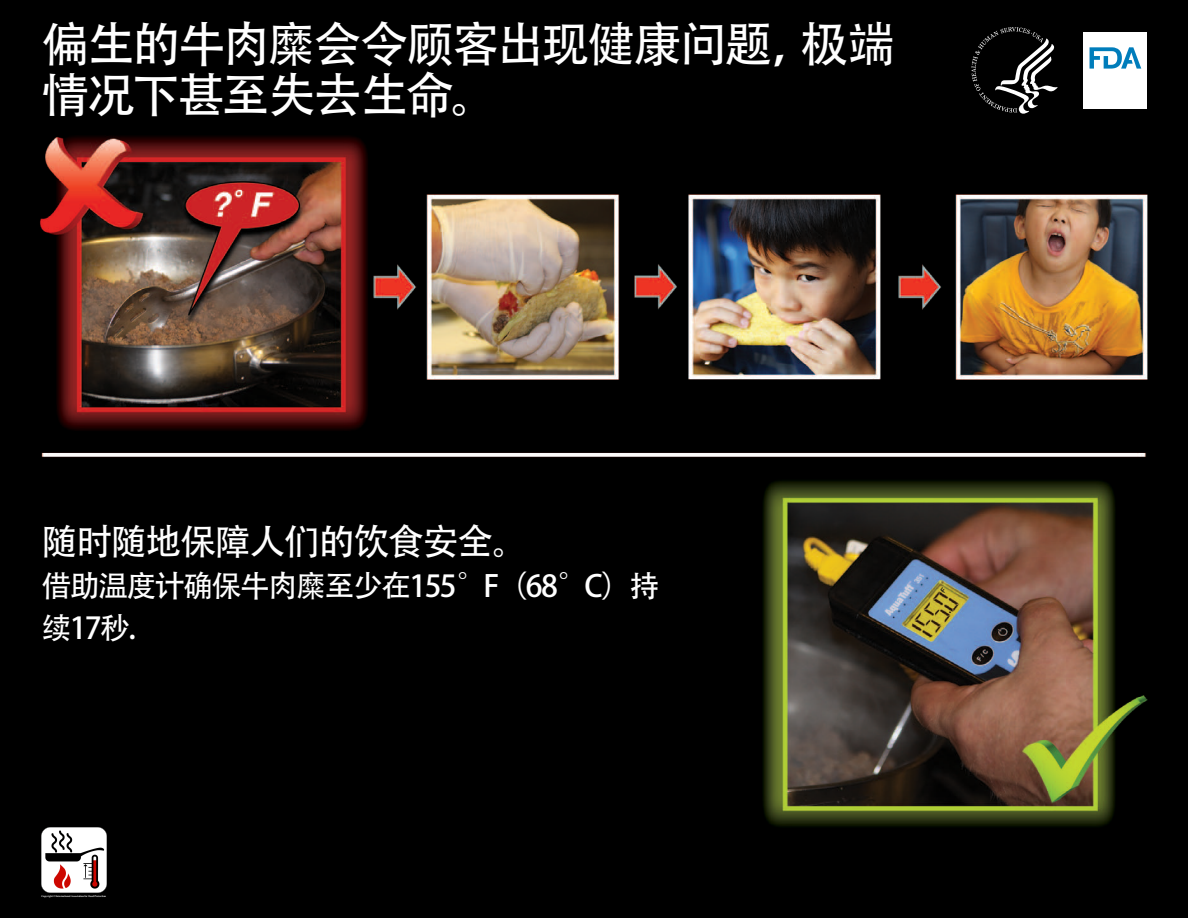
<style>
.page{position:relative;width:1188px;height:918px;background:#fff}
.page>*{position:absolute;margin:0;border:0;box-sizing:border-box;transform-origin:0 0}
.t1{font:48px/51px "Adobe Heiti Std";letter-spacing:-.05em;color:#fff}
.t2{font:36px "Adobe Heiti Std";letter-spacing:-.035em;color:#fff}
.t3{font:30px/42.3px "Adobe Heiti Std";letter-spacing:-.055em;color:#fff}
.t4{font:700 2.7px "Times New Roman";color:#fff}
</style>
<div class="page">
<img style="left:0;top:0;width:1188px;height:918px">
<div style="left:32px;top:820px;width:81px;height:84px;background:#000"></div>
<div style="left:29px;top:515px;width:716px;height:144px;background:#000"></div>
<div style="left:29px;top:14px;width:858px;height:108px;background:#000"></div>
<div style="left:1016px;top:841px;width:153px;height:66px;background:#000"></div>
<img style="left:41px;top:828px;width:65px;height:65px">
<div style="left:1083px;top:33px;width:64px;height:76px;background:#fff"></div>
<svg style="left:1090px;top:47px;width:51px;height:22px"></svg>
<svg style="left:971px;top:27px;width:87px;height:87px;background:#282828"></svg>
<p class="t1" style="left:41px;top:21px;width:855px">偏生的牛肉糜会令顾客出现健康问题，极端情况下甚至失去生命。</p>
<p class="t2" style="left:41px;top:520px;width:488px">随时随地保障人们的饮食安全。</p>
<p class="t3" style="left:41px;top:565px;width:620px">借助温度计确保牛肉糜至少在155°F（68°C）持续17秒.</p>
<p class="t4" style="left:41px;top:894px;width:66px">Copyright © International Association for Food Protection</p>
</div>
